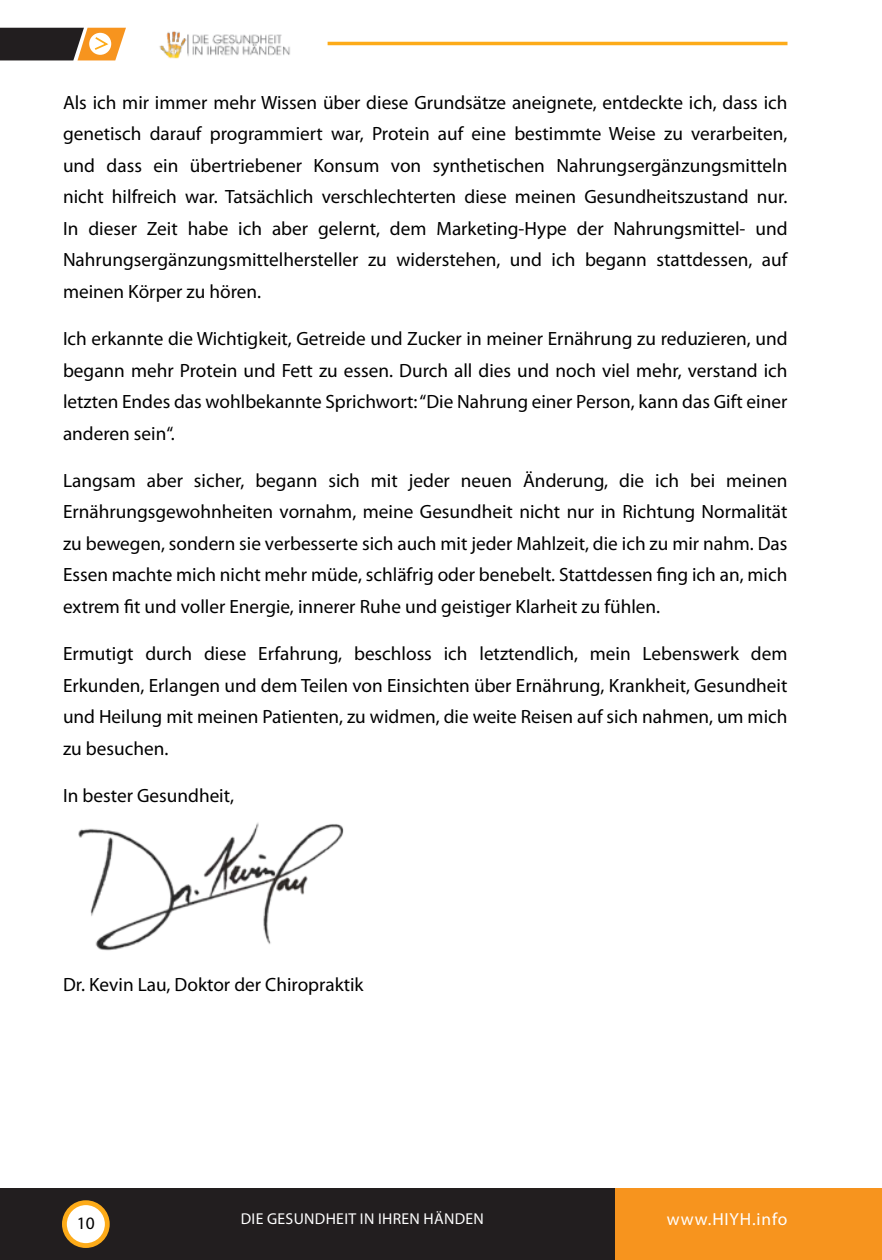
<style>
.page{position:relative;width:882px;height:1260px;background:#fff}
.page>*{position:absolute;margin:0;border:0;box-sizing:border-box;transform-origin:0 0}
.t1{font:19.25px/31.5px "Myriad Pro";color:#000;text-align:justify}
.t2{font:17.5px "Myriad Pro";letter-spacing:.05em;color:#fff}
.t3{font:17.5px "Myriad Pro";color:#000}
.t4{font:15.75px "Myriad Pro";letter-spacing:.02em;color:#fff}
</style>
<div class="page">
<div style="left:0;top:1188px;width:615px;height:72px;background:#221e1f"></div>
<div style="left:615px;top:1188px;width:267px;height:72px;background:#f7941e"></div>
<svg style="left:0;top:28px;width:126px;height:32px;background:#735b41"></svg>
<hr style="left:328px;top:42px;width:459px;height:3px;background:#fdab19">
<div style="left:64px;top:1203px;width:43px;height:43px;background:#fff;border-radius:50%"></div>
<div style="left:62px;top:1200px;width:48px;height:48px;border:5px solid #fdab19;border-radius:50%"></div>
<img style="left:159px;top:31px;width:131px;height:28px">
<img style="left:78px;top:822px;width:266px;height:129px">
<p class="t1" style="left:63px;top:86px;width:726px">Als ich mir immer mehr Wissen über diese Grundsätze aneignete, entdeckte ich, dass ich genetisch darauf programmiert war, Protein auf eine bestimmte Weise zu verarbeiten, und dass ein übertriebener Konsum von synthetischen Nahrungsergänzungsmitteln nicht hilfreich war. Tatsächlich verschlechterten diese meinen Gesundheitszustand nur.<br>In dieser Zeit habe ich aber gelernt, dem Marketing-Hype der Nahrungsmittel- und Nahrungsergänzungsmittelhersteller zu widerstehen, und ich begann stattdessen, auf meinen Körper zu hören.</p>
<p class="t1" style="left:63px;top:323px;width:726px">Ich erkannte die Wichtigkeit, Getreide und Zucker in meiner Ernährung zu reduzieren, und begann mehr Protein und Fett zu essen. Durch all dies und noch viel mehr, verstand ich letzten Endes das wohlbekannte Sprichwort: “Die Nahrung einer Person, kann das Gift einer anderen sein“.</p>
<p class="t1" style="left:63px;top:464px;width:726px">Langsam aber sicher, begann sich mit jeder neuen Änderung, die ich bei meinen Ernährungsgewohnheiten vornahm, meine Gesundheit nicht nur in Richtung Normalität zu bewegen, sondern sie verbesserte sich auch mit jeder Mahlzeit, die ich zu mir nahm. Das Essen machte mich nicht mehr müde, schläfrig oder benebelt. Stattdessen fing ich an, mich extrem fit und voller Energie, innerer Ruhe und geistiger Klarheit zu fühlen.</p>
<p class="t1" style="left:63px;top:638px;width:726px">Ermutigt durch diese Erfahrung, beschloss ich letztendlich, mein Lebenswerk dem Erkunden, Erlangen und dem Teilen von Einsichten über Ernährung, Krankheit, Gesundheit und Heilung mit meinen Patienten, zu widmen, die weite Reisen auf sich nahmen, um mich zu besuchen.</p>
<p class="t1" style="left:63px;top:779px;width:173px">In bester Gesundheit,</p>
<p class="t1" style="left:63px;top:968px;width:302px">Dr. Kevin Lau, Doktor der Chiropraktik</p>
<p class="t4" style="left:241px;top:1209px;width:245px">Die Gesundheit in Ihren Händen</p>
<p class="t3" style="left:77px;top:1213px;width:19px">10</p>
<p class="t2" style="left:667px;top:1208px;width:122px">www.HIYH.info</p>
</div>
